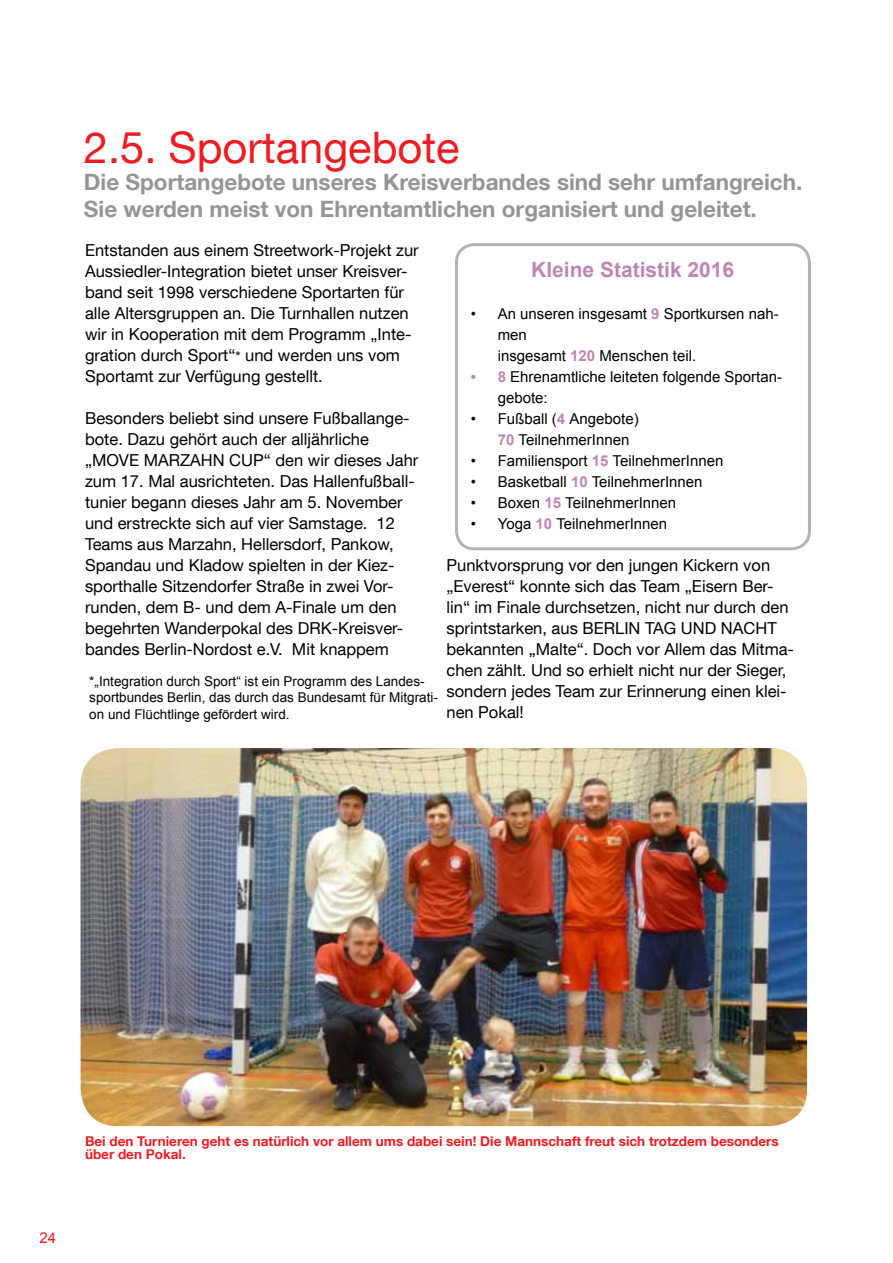
<style>
.page{position:relative;width:893px;height:1263px;background:#fff}
.page>*{position:absolute;margin:0;border:0;box-sizing:border-box;transform-origin:0 0}
.t1{font:43.5px "Helvetica Neue LT Com";color:#ed1d24}
.t2{font:700 22.5px/27px "Helvetica Neue LT Com";color:#939598}
.t3{font:700 21px "Arial";color:#bc87b2}
.t4{font:16.5px/21px "Helvetica Neue LT Com";color:#000}
.t5{font:15px/21px "Arial";color:#000}
.t6{font:15px "Arial";color:#ed1d24}
.t7{font:13.5px/16.2px "Arial";color:#000}
.t8{font:700 13.5px/13.5px "Helvetica Neue LT Com";color:#ed1d24}
.s1{font-family:"Arial";font-size:13.5px}
.s2{font-weight:700;color:#bc87b2}
</style>
<div class="page">
<div style="left:455px;top:243px;width:356px;height:307px;border:3px solid #b1b4b6;border-radius:18px"></div>
<img style="left:81px;top:748px;width:726px;height:378px">
<h1 class="t1" style="left:84px;top:121px;width:377px">2.5. Sportangebote</h1>
<h2 class="t2" style="left:84px;top:168px;width:720px">Die Sportangebote unseres Kreisverbandes sind sehr umfangreich.<br>Sie werden meist von Ehrentamtlichen organisiert und geleitet.</h2>
<p class="t4" style="left:85px;top:239px;width:335px">Entstanden aus einem Streetwork-Projekt zur Aussiedler-Integration bietet unser Kreisver&shy;band seit 1998 verschiedene Sportarten für alle Altersgruppen an. Die Turnhallen nutzen wir in Kooperation mit dem Programm „Inte&shy;gration durch Sport“<span class="s1">*</span> und werden uns vom Sportamt zur Verfügung gestellt.</p>
<p class="t4" style="left:85px;top:407px;width:335px">Besonders beliebt sind unsere Fußballange&shy;bote. Dazu gehört auch der alljährliche „MOVE MARZAHN CUP“ den wir dieses Jahr zum 17. Mal ausrichteten. Das Hallenfußball&shy;tunier begann dieses Jahr am 5. November und erstreckte sich auf vier Samstage. 12<br>Teams aus Marzahn, Hellersdorf, Pankow, Spandau und Kladow spielten in der Kiez&shy;sporthalle Sitzendorfer Straße in zwei Vor&shy;runden, dem B- und dem A-Finale um den begehrten Wanderpokal des DRK-Kreisver&shy;bandes Berlin-Nordost e.V. Mit knappem</p>
<p class="t3" style="left:531px;top:256px;width:205px">Kleine Statistik 2016</p>
<p class="t5" style="left:498px;top:304px;width:282px;text-indent:-27px">• An unseren insgesamt <span class="s2">9</span> Sportkursen nah&shy;men<br>insgesamt <span class="s2">120</span> Menschen teil.</p>
<p class="t5" style="left:498px;top:367px;width:286px;text-indent:-27px"><span class="s2">• 8</span> Ehrenamtliche leiteten folgende Sportan&shy;gebote:</p>
<p class="t5" style="left:498px;top:409px;width:142px;text-indent:-27px">• Fußball (<span class="s2">4</span> Angebote)<br><span class="s2">70</span> TeilnehmerInnen</p>
<p class="t5" style="left:471px;top:451px;width:254px">• Familiensport <span class="s2">15</span> TeilnehmerInnen</p>
<p class="t5" style="left:471px;top:472px;width:233px">• Basketball <span class="s2">10</span> TeilnehmerInnen</p>
<p class="t5" style="left:471px;top:493px;width:207px">• Boxen <span class="s2">15</span> TeilnehmerInnen</p>
<p class="t5" style="left:471px;top:514px;width:198px">• Yoga <span class="s2">10</span> TeilnehmerInnen</p>
<p class="t4" style="left:446px;top:555px;width:349px">Punktvorsprung vor den jungen Kickern von „Everest“ konnte sich das Team „Eisern Ber&shy;lin“ im Finale durchsetzen, nicht nur durch den sprintstarken, aus BERLIN TAG UND NACHT bekannten „Malte“. Doch vor Allem das Mitma&shy;chen zählt. Und so erhielt nicht nur der Sieger, sondern jedes Team zur Erinnerung einen klei&shy;nen Pokal!</p>
<p class="t7" style="left:89px;top:673px;width:350px">*„Integration durch Sport“ ist ein Programm des Landes&shy;sportbundes Berlin, das durch das Bundesamt für Mitgrati&shy;on und Flüchtlinge gefördert wird.</p>
<p class="t6" style="left:39px;top:1228px;width:18px">24</p>
<p class="t8" style="left:85px;top:1134px;width:695px">Bei den Turnieren geht es natürlich vor allem ums dabei sein! Die Mannschaft freut sich trotzdem besonders über den Pokal.</p>
</div>
